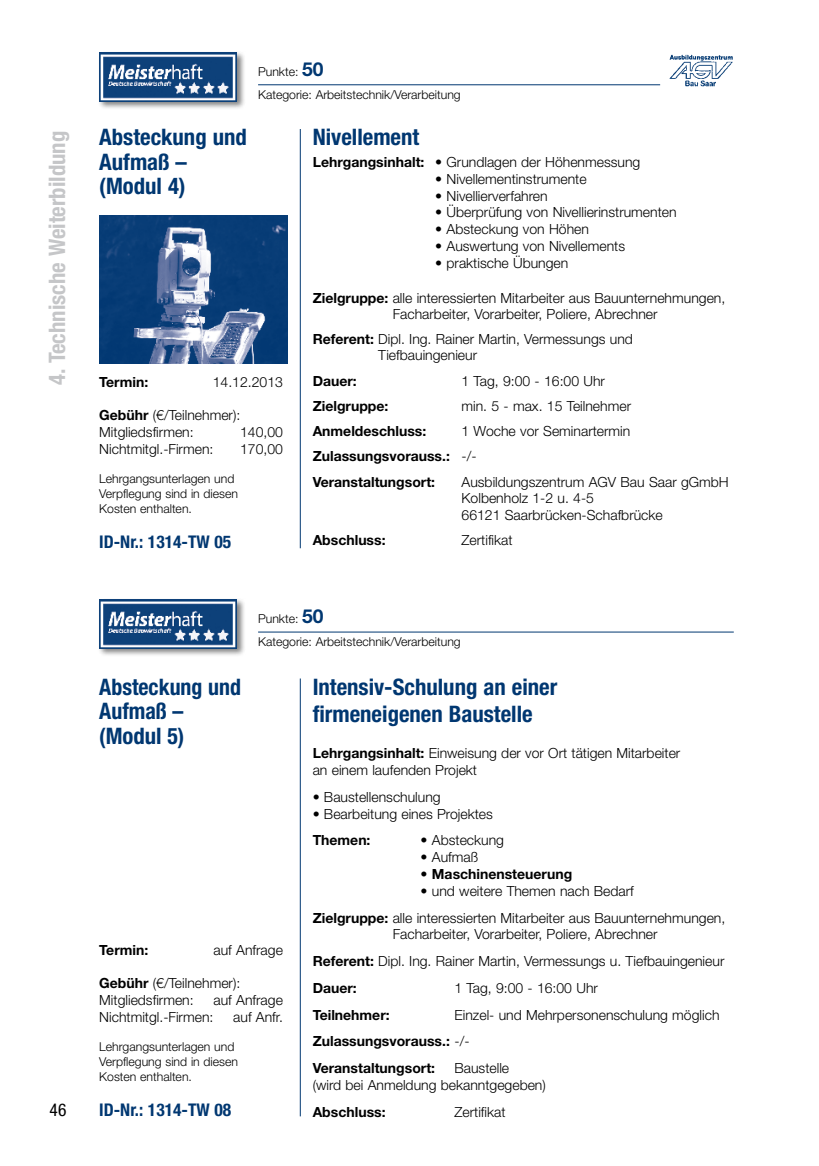
<style>
.page{position:relative;width:819px;height:1166px;background:#fff}
.page>*{position:absolute;margin:0;border:0;box-sizing:border-box;transform-origin:0 0}
.t1{font:700 condensed 22.75px/24.5px "Helvetica Neue LT Std";color:#003771}
.t2{font:700 condensed 22.75px/24.5px "Helvetica Neue LT Std";color:#003771;scale:.96 1}
.t3{font:700 condensed 22.75px "Helvetica Neue LT Std";color:#c5c6c8}
.t4{font:700 condensed 17.5px "Helvetica Neue LT Std";color:#003771}
.t5{font:condensed 17.5px "Helvetica Neue LT Std";color:#000}
.t6{font:300 14px/16.8px "Helvetica Neue LT Std";color:#000}
.t7{font:700 14px/25.2px "Helvetica Neue LT Std";color:#000}
.t8{font:300 12.25px/14.7px "Helvetica Neue LT Std";color:#000}
.s1{font-weight:700;font-size:19.25px;color:#003771}
.s2{font-weight:700}
.s3{font-weight:300}
</style>
<div class="page">
<hr style="left:300px;top:129px;width:1px;height:419px;background:#003771">
<hr style="left:258px;top:84px;width:402px;height:1px;background:#003771">
<img style="left:669px;top:55px;width:64px;height:32px">
<div style="left:97px;top:51px;width:148px;height:59px;background:#000;opacity:.5"></div>
<img style="left:99px;top:53px;width:138px;height:48px">
<hr style="left:300px;top:678px;width:1px;height:438px;background:#003771">
<img style="left:99px;top:216px;width:189px;height:147px">
<hr style="left:258px;top:631px;width:475px;height:1px;background:#003771">
<div style="left:97px;top:598px;width:148px;height:59px;background:#000;opacity:.5"></div>
<img style="left:99px;top:600px;width:138px;height:48px">
<h1 class="t3" style="left:43px;top:385px;width:256px;rotate:-90deg">4. Technische Weiterbildung</h1>
<p class="t5" style="left:50px;top:1100px;width:18px">46</p>
<p class="t8" style="left:258px;top:60px;width:204px;line-height:22.8px">Punkte: <span class="s1">50<br></span>Kategorie: Arbeitstechnik/Verarbeitung</p>
<h1 class="t1" style="left:313px;top:125px;width:108px">Nivellement</h1>
<p class="t6" style="left:313px;top:153px;width:329px"><span class="s2">Lehrgangsinhalt:</span> • Grundlagen der Höhenmessung</p>
<p class="t6" style="left:435px;top:170px;width:153px">• Nivellementinstrumente</p>
<p class="t6" style="left:435px;top:187px;width:114px">• Nivellierverfahren</p>
<p class="t6" style="left:435px;top:204px;width:243px">• Überprüfung von Nivellierinstrumenten</p>
<p class="t6" style="left:435px;top:221px;width:155px">• Absteckung von Höhen</p>
<p class="t6" style="left:435px;top:237px;width:191px">• Auswertung von Nivellements</p>
<p class="t6" style="left:435px;top:254px;width:135px">• praktische Übungen</p>
<p class="t6" style="left:392px;top:289px;width:334px;text-indent:-80px"><span class="s2">Zielgruppe:</span> alle interessierten Mitarbeiter aus Bauunternehmungen,<br>Facharbeiter, Vorarbeiter, Poliere, Abrechner</p>
<p class="t6" style="left:378px;top:330px;width:256px;text-indent:-65px"><span class="s2">Referent:</span> Dipl. Ing. Rainer Martin, Vermessungs und<br>Tiefbauingenieur</p>
<p class="t7" style="left:313px;top:368px;width:46px">Dauer:</p>
<p class="t6" style="left:461px;top:372px;width:145px">1 Tag, 9:00 - 16:00 Uhr</p>
<p class="t7" style="left:313px;top:393px;width:77px">Zielgruppe:</p>
<p class="t6" style="left:461px;top:397px;width:171px">min. 5 - max. 15 Teilnehmer</p>
<p class="t7" style="left:313px;top:418px;width:115px">Anmeldeschluss:</p>
<h1 class="t1" style="left:99px;top:125px;width:149px">Absteckung und<br>Aufmaß – (Modul 4)</h1>
<p class="t7" style="left:99px;top:369px;width:50px">Termin:</p>
<p class="t6" style="left:213px;top:373px;width:72px">14.12.2013</p>
<p class="t6" style="left:99px;top:406px;width:142px"><span class="s2">Gebühr</span> (€/Teilnehmer):<br>Mitgliedsfirmen:</p>
<p class="t7" style="left:313px;top:418px;width:319px;text-indent:149px"><span class="s3">1 Woche vor Seminartermin<br></span>Zulassungsvorauss.: <span class="s3">-/-<br></span>Veranstaltungsort:</p>
<p class="t6" style="left:240px;top:423px;width:44px">140,00</p>
<p class="t6" style="left:99px;top:440px;width:116px">Nichtmitgl.-Firmen:</p>
<p class="t6" style="left:240px;top:440px;width:44px">170,00</p>
<p class="t8" style="left:99px;top:471px;width:140px">Lehrgangsunterlagen und<br>Verpflegung sind in diesen<br>Kosten enthalten.</p>
<p class="t4" style="left:99px;top:531px;width:133px">ID-Nr.: 1314-TW 05</p>
<p class="t6" style="left:461px;top:473px;width:269px">Ausbildungszentrum AGV Bau Saar gGmbH<br>Kolbenholz 1-2 u. 4-5<br>66121 Saarbrücken-Schafbrücke</p>
<p class="t7" style="left:313px;top:527px;width:74px">Abschluss:</p>
<p class="t6" style="left:461px;top:532px;width:53px">Zertifikat</p>
<p class="t8" style="left:258px;top:607px;width:204px;line-height:22.8px">Punkte: <span class="s1">50<br></span>Kategorie: Arbeitstechnik/Verarbeitung</p>
<h1 class="t2" style="left:99px;top:674px;width:149px">Absteckung und<br>Aufmaß – (Modul 5)</h1>
<p class="t7" style="left:99px;top:937px;width:50px">Termin:</p>
<p class="t6" style="left:213px;top:941px;width:71px">auf Anfrage</p>
<p class="t6" style="left:99px;top:974px;width:142px"><span class="s2">Gebühr</span> (€/Teilnehmer):<br>Mitgliedsfirmen:</p>
<p class="t6" style="left:213px;top:991px;width:71px">auf Anfrage</p>
<p class="t6" style="left:99px;top:1008px;width:116px">Nichtmitgl.-Firmen:</p>
<p class="t6" style="left:233px;top:1008px;width:51px">auf Anfr.</p>
<p class="t8" style="left:99px;top:1039px;width:140px">Lehrgangsunterlagen und<br>Verpflegung sind in diesen<br>Kosten enthalten.</p>
<p class="t4" style="left:99px;top:1099px;width:133px">ID-Nr.: 1314-TW 08</p>
<h1 class="t1" style="left:313px;top:673px;width:246px;line-height:27.3px">Intensiv-Schulung an einer firmeneigenen Baustelle</h1>
<p class="t6" style="left:313px;top:745px;width:369px"><span class="s2">Lehrgangsinhalt:</span> Einweisung der vor Ort tätigen Mitarbeiter an einem laufenden Projekt</p>
<p class="t6" style="left:313px;top:788px;width:129px">• Baustellenschulung</p>
<p class="t6" style="left:313px;top:805px;width:182px">• Bearbeitung eines Projektes</p>
<p class="t7" style="left:313px;top:827px;width:59px">Themen:</p>
<p class="t6" style="left:420px;top:832px;width:85px">• Absteckung</p>
<p class="t6" style="left:420px;top:848px;width:59px">• Aufmaß</p>
<p class="t7" style="left:420px;top:861px;width:153px"><span class="s3">•</span> Maschinensteuerung</p>
<p class="t6" style="left:313px;top:877px;width:414px;line-height:26.8px;text-indent:108px">• und weitere Themen nach Bedarf<br><span class="s2">Zielgruppe:</span> alle interessierten Mitarbeiter aus Bauunternehmungen,</p>
<p class="t6" style="left:313px;top:920px;width:413px;line-height:26.8px;text-indent:80px">Facharbeiter, Vorarbeiter, Poliere, Abrechner<br><span class="s2">Referent:</span> Dipl. Ing. Rainer Martin, Vermessungs u. Tiefbauingenieur<br><span class="s2">Dauer:</span></p>
<p class="t6" style="left:454px;top:979px;width:145px">1 Tag, 9:00 - 16:00 Uhr</p>
<p class="t6" style="left:313px;top:1001px;width:408px;line-height:26.8px;text-indent:142px">Einzel- und Mehrpersonenschulung möglich<br><span class="s2">Zulassungsvorauss.:</span> -/-<br><span class="s2">Veranstaltungsort:</span></p>
<p class="t7" style="left:313px;top:1001px;width:78px">Teilnehmer:</p>
<p class="t6" style="left:313px;top:1059px;width:235px;text-indent:142px">Baustelle<br>(wird bei Anmeldung bekanntgegeben)</p>
<p class="t7" style="left:313px;top:1098px;width:74px">Abschluss:</p>
<p class="t6" style="left:454px;top:1103px;width:53px">Zertifikat</p>
</div>
